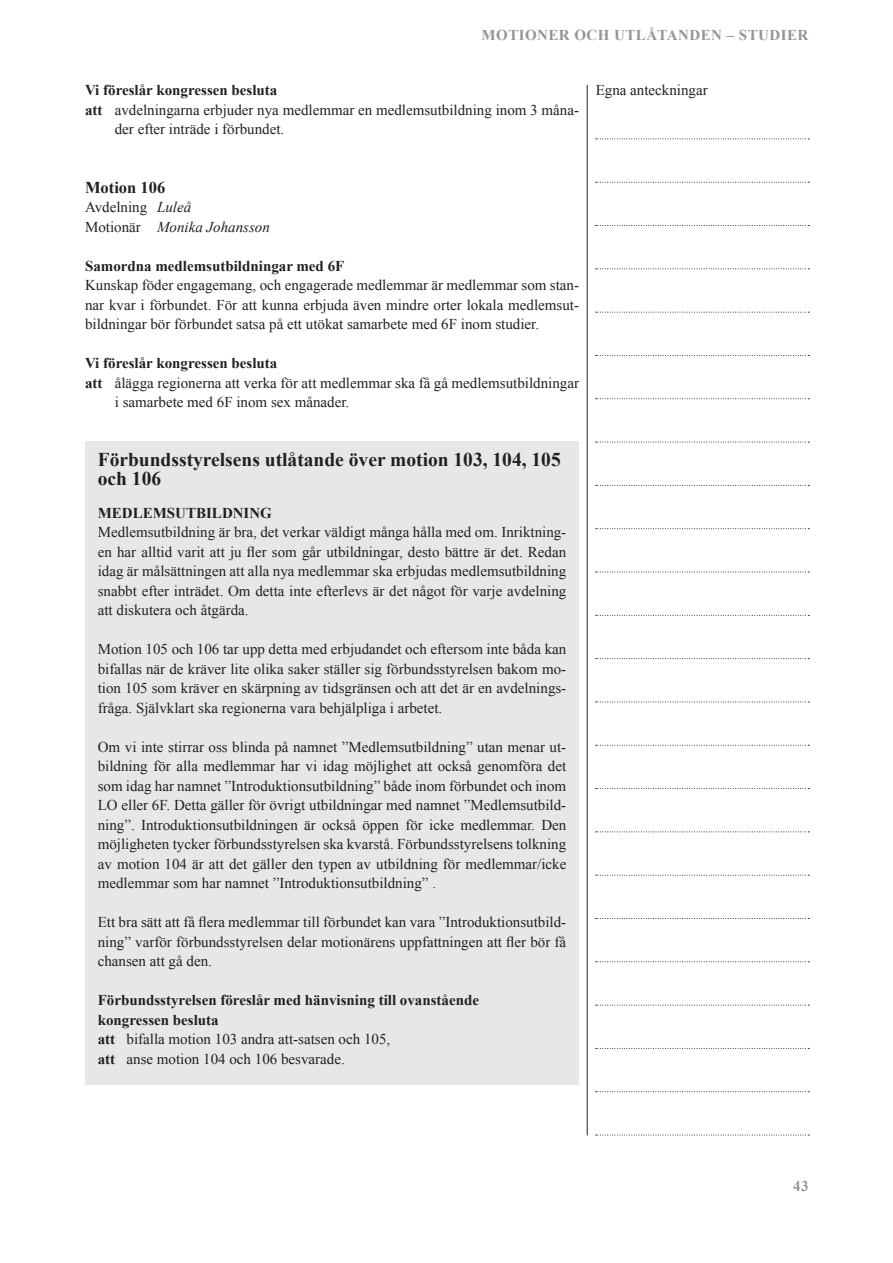
<style>
.page{position:relative;width:893px;height:1263px;background:#fff}
.page>*{position:absolute;margin:0;border:0;box-sizing:border-box;transform-origin:0 0}
.t1{font:700 19.5px/19.5px "Times New Roman";color:#231f20}
.t2{font:700 16.5px "Times New Roman";color:#231f20}
.t3{font:15px/19.5px "Times New Roman";color:#231f20;text-align:justify}
.t4{font:700 15px/19.5px "Times New Roman";color:#231f20}
.t5{font:italic 15px/19.5px "Times New Roman";color:#231f20}
.t6{font:700 15px "Times New Roman";letter-spacing:.03em;color:#939598}
.s1{font-weight:700}
.s2{font-style:normal}
.s3{font-weight:400}
</style>
<div class="page">
<hr style="left:587px;top:85px;width:1px;height:1050px;background:#231f20">
<svg style="left:596px;top:139px;width:213px;height:1px"></svg>
<svg style="left:596px;top:182px;width:213px;height:1px"></svg>
<svg style="left:596px;top:225px;width:213px;height:1px"></svg>
<svg style="left:596px;top:268px;width:213px;height:1px"></svg>
<svg style="left:596px;top:312px;width:213px;height:1px"></svg>
<svg style="left:596px;top:355px;width:213px;height:1px"></svg>
<svg style="left:596px;top:398px;width:213px;height:1px"></svg>
<svg style="left:596px;top:442px;width:213px;height:1px"></svg>
<svg style="left:596px;top:485px;width:213px;height:1px"></svg>
<svg style="left:596px;top:528px;width:213px;height:1px"></svg>
<svg style="left:596px;top:572px;width:213px;height:1px"></svg>
<svg style="left:596px;top:615px;width:213px;height:1px"></svg>
<svg style="left:596px;top:658px;width:213px;height:1px"></svg>
<svg style="left:596px;top:701px;width:213px;height:1px"></svg>
<svg style="left:596px;top:745px;width:213px;height:1px"></svg>
<svg style="left:596px;top:788px;width:213px;height:1px"></svg>
<svg style="left:596px;top:831px;width:213px;height:1px"></svg>
<svg style="left:596px;top:875px;width:213px;height:1px"></svg>
<svg style="left:596px;top:918px;width:213px;height:1px"></svg>
<svg style="left:596px;top:961px;width:213px;height:1px"></svg>
<svg style="left:596px;top:1005px;width:213px;height:1px"></svg>
<svg style="left:596px;top:1048px;width:213px;height:1px"></svg>
<svg style="left:596px;top:1091px;width:213px;height:1px"></svg>
<svg style="left:596px;top:1135px;width:213px;height:1px"></svg>
<div style="left:85px;top:442px;width:494px;height:643px;background:#e6e7e9"></div>
<p class="t6" style="left:482px;top:25px;width:328px">MOTIONER OCH UTLÅTANDEN – STUDIER</p>
<p class="t4" style="left:85px;top:80px;width:194px">Vi föreslår kongressen besluta</p>
<p class="t3" style="left:85px;top:100px;width:495px"><span class="s1">att</span> avdelningarna erbjuder nya medlemmar en medlemsutbildning inom 3 måna-</p>
<p class="t3" style="left:115px;top:119px;width:171px">der efter inträde i förbundet.</p>
<p class="t3" style="left:596px;top:80px;width:114px">Egna anteckningar</p>
<p class="t2" style="left:85px;top:176px;width:82px">Motion 106</p>
<p class="t5" style="left:85px;top:197px;width:186px"><span class="s2">Avdelning</span> Luleå<br><span class="s2">Motionär</span> Monika Johansson</p>
<p class="t4" style="left:85px;top:256px;width:261px">Samordna medlemsutbildningar med 6F</p>
<p class="t3" style="left:85px;top:275px;width:495px">Kunskap föder engagemang, och engagerade medlemmar är medlemmar som stan&shy;nar kvar i förbundet. För att kunna erbjuda även mindre orter lokala medlemsut&shy;bildningar bör förbundet satsa på ett utökat samarbete med 6F inom studier.</p>
<p class="t4" style="left:85px;top:353px;width:194px">Vi föreslår kongressen besluta</p>
<p class="t3" style="left:85px;top:373px;width:496px"><span class="s1">att</span> ålägga regionerna att verka för att medlemmar ska få gå medlemsutbildningar</p>
<p class="t3" style="left:115px;top:392px;width:236px">i samarbete med 6F inom sex månader.</p>
<h1 class="t1" style="left:98px;top:449px;width:464px">Förbundsstyrelsens utlåtande över motion 103, 104, 105 och 106</h1>
<p class="t4" style="left:98px;top:502px;width:176px">MEDLEMSUTBILDNING</p>
<p class="t3" style="left:98px;top:522px;width:470px">Medlemsutbildning är bra, det verkar väldigt många hålla med om. Inriktning&shy;en har alltid varit att ju fler som går utbildningar, desto bättre är det. Redan idag är målsättningen att alla nya medlemmar ska erbjudas medlemsutbildning snabbt efter inträdet. Om detta inte efterlevs är det något för varje avdelning att diskutera och åtgärda.</p>
<p class="t3" style="left:98px;top:639px;width:470px">Motion 105 och 106 tar upp detta med erbjudandet och eftersom inte båda kan bifallas när de kräver lite olika saker ställer sig förbundsstyrelsen bakom mo&shy;tion 105 som kräver en skärpning av tidsgränsen och att det är en avdelnings&shy;fråga. Självklart ska regionerna vara behjälpliga i arbetet.</p>
<p class="t3" style="left:98px;top:736px;width:470px">Om vi inte stirrar oss blinda på namnet ”Medlemsutbildning” utan menar ut&shy;bildning för alla medlemmar har vi idag möjlighet att också genomföra det som idag har namnet ”Introduktionsutbildning” både inom förbundet och inom LO eller 6F. Detta gäller för övrigt utbildningar med namnet ”Medlemsutbild&shy;ning”. Introduktionsutbildningen är också öppen för icke medlemmar. Den möjligheten tycker förbundsstyrelsen ska kvarstå. Förbundsstyrelsens tolkning av motion 104 är att det gäller den typen av utbildning för medlemmar/icke medlemmar som har namnet ”Introduktionsutbildning” .</p>
<p class="t3" style="left:98px;top:912px;width:470px">Ett bra sätt att få flera medlemmar till förbundet kan vara ”Introduktionsutbild&shy;ning” varför förbundsstyrelsen delar motionärens uppfattningen att fler bör få chansen att gå den.</p>
<p class="t4" style="left:98px;top:990px;width:383px">Förbundsstyrelsen föreslår med hänvisning till ovanstående kongressen besluta<br>att <span class="s3">bifalla motion 103 andra att-satsen och 105,<br></span>att <span class="s3">anse motion 104 och 106 besvarade.</span></p>
<p class="t6" style="left:793px;top:1175px;width:17px">43</p>
</div>
